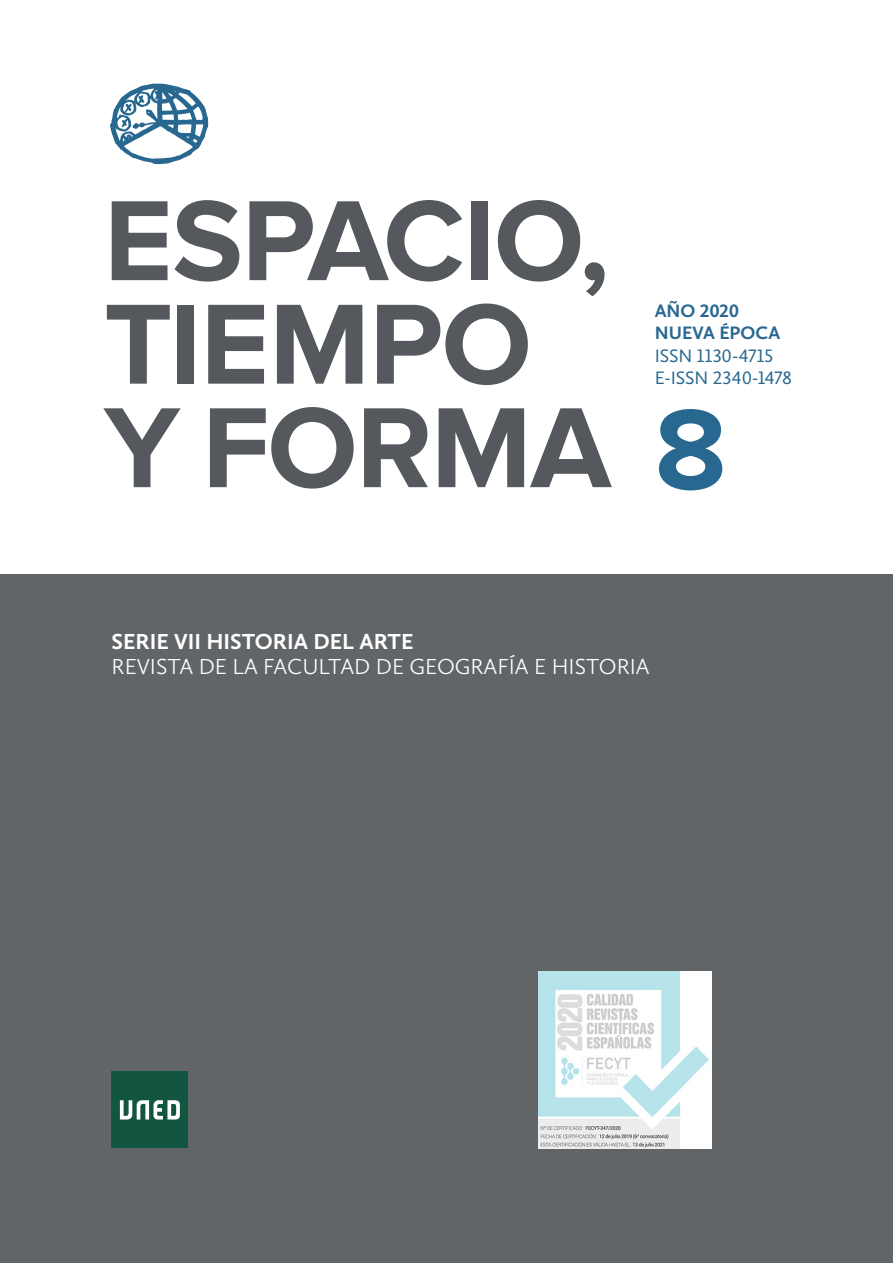
<style>
.page{position:relative;width:893px;height:1263px;background:#fff}
.page>*{position:absolute;margin:0;border:0;box-sizing:border-box;transform-origin:0 0}
.t1{font:700 118.2px/103.5px "Proxima Nova";letter-spacing:-.01em;color:#55585d}
.t2{font:300 22.5px "Calluna Sans";color:#fff}
.t3{font:700 22.5px "Calluna Sans";color:#fff}
.t4{font:18.6px "Calluna Sans";letter-spacing:.005em;color:#286790}
.t5{font:700 18.6px "Calluna Sans";color:#286790}
.s1{color:#286790}
</style>
<div class="page">
<div style="left:0;top:574px;width:893px;height:689px;background:#626568"></div>
<div style="left:112px;top:1071px;width:76px;height:77px;background:#125642"></div>
<svg style="left:120px;top:1100px;width:60px;height:20px"></svg>
<svg style="left:110px;top:83px;width:98px;height:81px"></svg>
<img style="left:539px;top:972px;width:173px;height:177px">
<h1 class="t1" style="left:104px;top:192px;width:624px">ESPACIO,<br>TIEMPO<br>Y FORMA <span class="s1">8</span></h1>
<p class="t5" style="left:655px;top:299px;width:86px">AÑO 2020</p>
<p class="t5" style="left:655px;top:322px;width:127px">NUEVA ÉPOCA</p>
<p class="t4" style="left:655px;top:344px;width:120px">ISSN 1130-4715</p>
<p class="t4" style="left:655px;top:367px;width:139px">E-ISSN 2340-1478</p>
<p class="t3" style="left:112px;top:627px;width:303px">SERIE VII HISTORIA DEL ARTE</p>
<p class="t2" style="left:112px;top:653px;width:540px">REVISTA DE LA FACULTAD DE GEOGRAFÍA E HISTORIA</p>
</div>
